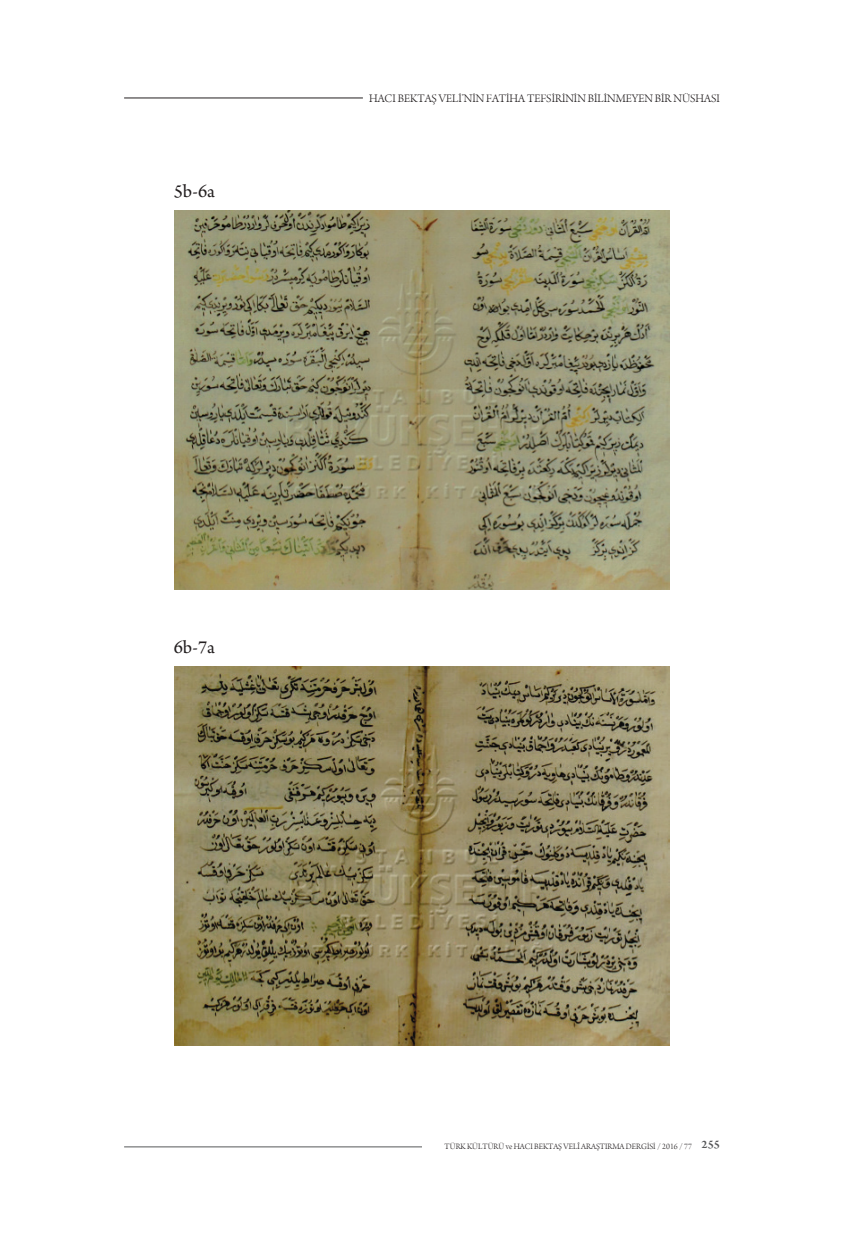
<style>
.page{position:relative;width:844px;height:1241px;background:#fff}
.page>*{position:absolute;margin:0;border:0;box-sizing:border-box;transform-origin:0 0}
.t1{font:19.25px "Arno Pro";color:#231f20}
.t2{font:12.25px "Arno Pro Light Display";color:#231f20}
.t3{font:8.75px "Arno Pro Light Display";color:#231f20}
.s1{font-family:"Arno Pro";font-weight:600;font-size:12.25px;color:#57585a}
</style>
<div class="page">
<hr style="left:124px;top:97px;width:239px;height:1px;background:#231f20">
<hr style="left:124px;top:1146px;width:298px;height:1px;background:#57585a">
<img style="left:175px;top:210px;width:494px;height:379px">
<img style="left:175px;top:666px;width:494px;height:379px">
<h1 class="t1" style="left:174px;top:180px;width:43px">5b-6a</h1>
<p class="t2" style="left:369px;top:91px;width:352px">HACI BEKTAŞ VELİ’NİN FATİHA TEFSİRİNİN BİLİNMEYEN BİR NÜSHASI</p>
<h1 class="t1" style="left:174px;top:636px;width:43px">6b-7a</h1>
<p class="t3" style="left:444px;top:1140px;width:277px">TÜRK KÜLTÜRÜ ve HACI BEKTAŞ VELÎ ARAŞTIRMA DERGİSİ / 2016 / 77 <span class="s1">255</span></p>
</div>
